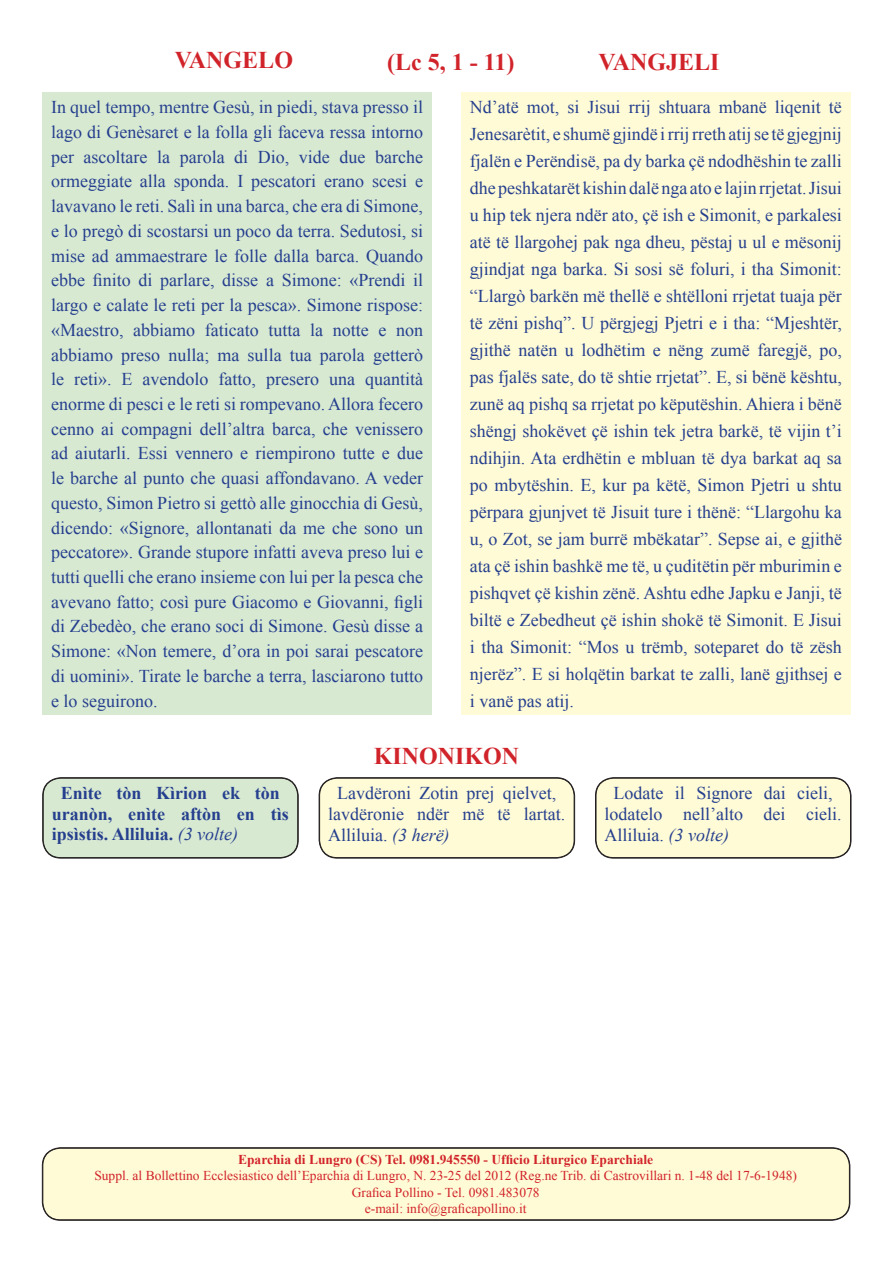
<style>
.page{position:relative;width:893px;height:1263px;background:#fff}
.page>*{position:absolute;margin:0;border:0;box-sizing:border-box;transform-origin:0 0}
.Normale{font:700 24px "Times New Roman";color:#d1232a}
.t1{font:18px/24.8px "Times New Roman";color:#253f8e}
.t2{font:700 18px/20.7px "Times New Roman";color:#253f8e}
.Normale-2{font:13.5px "Times New Roman";color:#d1232a}
.Normale-3{font:700 13.5px "Times New Roman";color:#d1232a}
.s1{font-weight:400;font-style:italic}
.s2{font-style:italic}
</style>
<div class="page">
<div style="left:43px;top:1148px;width:807px;height:72px;background:#fffbd6;border-radius:18px"></div>
<div style="left:43px;top:1148px;width:806px;height:72px;border:1px solid #231f20;border-radius:18px"></div>
<div style="left:43px;top:778px;width:255px;height:80px;background:#d8e9d2;border-radius:18px"></div>
<div style="left:43px;top:778px;width:255px;height:80px;border:1px solid #231f20;border-radius:18px"></div>
<div style="left:319px;top:778px;width:255px;height:80px;background:#fffbd6;border-radius:18px"></div>
<div style="left:320px;top:778px;width:254px;height:80px;border:1px solid #231f20;border-radius:18px"></div>
<div style="left:596px;top:778px;width:255px;height:80px;background:#fffbd6;border-radius:18px"></div>
<div style="left:596px;top:778px;width:255px;height:80px;border:1px solid #231f20;border-radius:18px"></div>
<div style="left:43px;top:92px;width:389px;height:623px;background:#d8e9d2"></div>
<div style="left:461px;top:92px;width:389px;height:623px;background:#fffbd6"></div>
<p class="Normale" style="left:175px;top:43px;width:120px">VANGELO</p>
<p class="Normale" style="left:387px;top:45px;width:129px">(Lc 5, 1 - 11)</p>
<p class="Normale" style="left:599px;top:45px;width:122px">VANGJELI</p>
<p class="t1" style="left:51px;top:95px;width:374px;text-align:justify">In quel tempo, mentre Gesù, in piedi, stava presso il lago di Genèsaret e la folla gli faceva ressa intorno per ascoltare la parola di Dio, vide due barche ormeggiate alla sponda. I pescatori erano scesi e lavavano le reti. Salì in una barca, che era di Simone, e lo pregò di scostarsi un poco da terra. Sedutosi, si mise ad ammaestrare le folle dalla barca. Quando ebbe finito di parlare, disse a Simone: «Prendi il largo e calate le reti per la pesca». Simone rispose: «Maestro, abbiamo faticato tutta la notte e non abbiamo preso nulla; ma sulla tua parola getterò le reti». E avendolo fatto, presero una quantità enorme di pesci e le reti si rompevano. Allora fecero cenno ai compagni dell’altra barca, che venissero ad aiutarli. Essi vennero e riempirono tutte e due le barche al punto che quasi affondavano. A veder questo, Simon Pietro si gettò alle ginocchia di Gesù, dicendo: «Signore, allontanati da me che sono un peccatore». Grande stupore infatti aveva preso lui e tutti quelli che erano insieme con lui per la pesca che avevano fatto; così pure Giacomo e Giovanni, figli di Zebedèo, che erano soci di Simone. Gesù disse a Simone: «Non temere, d’ora in poi sarai pescatore di uomini». Tirate le barche a terra, lasciarono tutto e lo seguirono.</p>
<p class="t1" style="left:470px;top:94px;width:374px;line-height:27px;text-align:justify">Nd’atë mot, si Jisui rrij shtuara mbanë liqenit të Jenesarètit, e shumë gjindë i rrij rreth atij se të gjegjnij fjalën e Perëndisë, pa dy barka çë ndodhëshin te zalli dhe peshkatarët kishin dalë nga ato e lajin rrjetat. Jisui u hip tek njera ndër ato, çë ish e Simonit, e parkalesi atë të llargohej pak nga dheu, pëstaj u ul e mësonij gjindjat nga barka. Si sosi së foluri, i tha Simonit: “Llargò barkën më thellë e shtëlloni rrjetat tuaja për të zëni pishq”. U përgjegj Pjetri e i tha: “Mjeshtër, gjithë natën u lodhëtim e nëng zumë faregjë, po, pas fjalës sate, do të shtie rrjetat”. E, si bënë kështu, zunë aq pishq sa rrjetat po këputëshin. Ahiera i bënë shëngj shokëvet çë ishin tek jetra barkë, të vijin t’i ndihjin. Ata erdhëtin e mbluan të dya barkat aq sa po mbytëshin. E, kur pa këtë, Simon Pjetri u shtu përpara gjunjvet të Jisuit ture i thënë: “Llargohu ka u, o Zot, se jam burrë mbëkatar”. Sepse ai, e gjithë ata çë ishin bashkë me të, u çuditëtin për mburimin e pishqvet çë kishin zënë. Ashtu edhe Japku e Janji, të biltë e Zebedheut çë ishin shokë të Simonit. E Jisui i tha Simonit: “Mos u trëmb, soteparet do të zësh njerëz”. E si holqëtin barkat te zalli, lanë gjithsej e i vanë pas atij.</p>
<p class="Normale" style="left:374px;top:740px;width:147px">KINONIKON</p>
<p class="t2" style="left:52px;top:782px;width:238px;text-indent:9px">Enìte tòn Kìrion ek tòn uranòn, enìte aftòn en tìs ipsìstis. Alliluia. <span class="s1">(3 volte)</span></p>
<p class="t1" style="left:328px;top:782px;width:239px;line-height:20.7px;text-indent:9px">Lavdëroni Zotin prej qielvet, lavdëronie ndër më të lartat.<br>Alliluia. <span class="s2">(3 herë)</span></p>
<p class="t1" style="left:605px;top:782px;width:239px;line-height:20.7px;text-indent:9px">Lodate il Signore dai cieli, lodatelo nell’alto dei cieli.<br>Alliluia. <span class="s2">(3 volte)</span></p>
<p class="Normale-3" style="left:238px;top:1150px;width:417px">Eparchia di Lungro (CS) Tel. 0981.945550 - Ufficio Liturgico Eparchiale</p>
<p class="Normale-2" style="left:94px;top:1167px;width:704px">Suppl. al Bollettino Ecclesiastico dell’Eparchia di Lungro, N. 23-25 del 2012 (Reg.ne Trib. di Castrovillari n. 1-48 del 17-6-1948)</p>
<p class="Normale-2" style="left:352px;top:1183px;width:189px">Grafica Pollino - Tel. 0981.483078</p>
<p class="Normale-2" style="left:365px;top:1199px;width:163px">e-mail: info@graficapollino.it</p>
</div>
